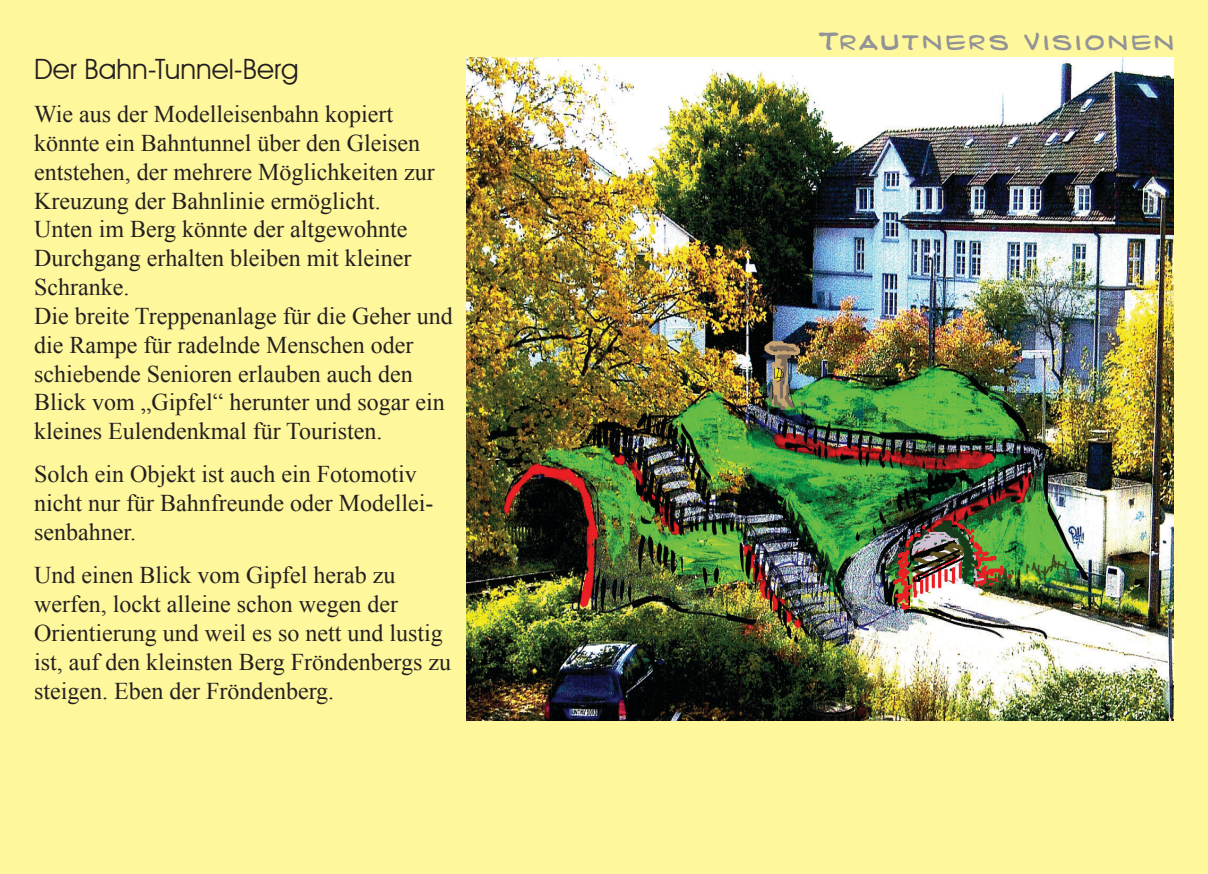
<style>
.page{position:relative;width:1208px;height:874px;background:#fff}
.page>*{position:absolute;margin:0;border:0;box-sizing:border-box;transform-origin:0 0}
.t1{font:28px "Avant Garde IT Cby BT";color:#231f20}
.t2{font:24px/28.8px "Times New Roman";color:#231f20}
.t3{font:20px "Carl Barks Script";letter-spacing:.16em;color:#919396}
</style>
<div class="page">
<div style="left:0;top:0;width:1208px;height:873px;background:#fff79c"></div>
<img style="left:466px;top:57px;width:708px;height:663px">
<p class="t1" style="left:34px;top:52px;width:266px">Der Bahn-Tunnel-Berg</p>
<p class="t2" style="left:34px;top:99px;width:420px">Wie aus der Modelleisenbahn kopiert könnte ein Bahntunnel über den Gleisen entstehen, der mehrere Möglichkeiten zur Kreuzung der Bahnlinie ermöglicht.<br>Unten im Berg könnte der altgewohnte Durchgang erhalten bleiben mit kleiner Schranke.<br>Die breite Treppenanlage für die Geher und die Rampe für radelnde Menschen oder schiebende Senioren erlauben auch den Blick vom „Gipfel“ herunter und sogar ein kleines Eulendenkmal für Touristen.</p>
<p class="t2" style="left:34px;top:459px;width:401px">Solch ein Objekt ist auch ein Fotomotiv nicht nur für Bahnfreunde oder Modellei&shy;senbahner.</p>
<p class="t2" style="left:34px;top:560px;width:419px">Und einen Blick vom Gipfel herab zu werfen, lockt alleine schon wegen der Orientierung und weil es so nett und lustig ist, auf den kleinsten Berg Fröndenbergs zu steigen. Eben der Fröndenberg.</p>
<p class="t3" style="left:818px;top:31px;width:357px">Trautners Visionen</p>
</div>
